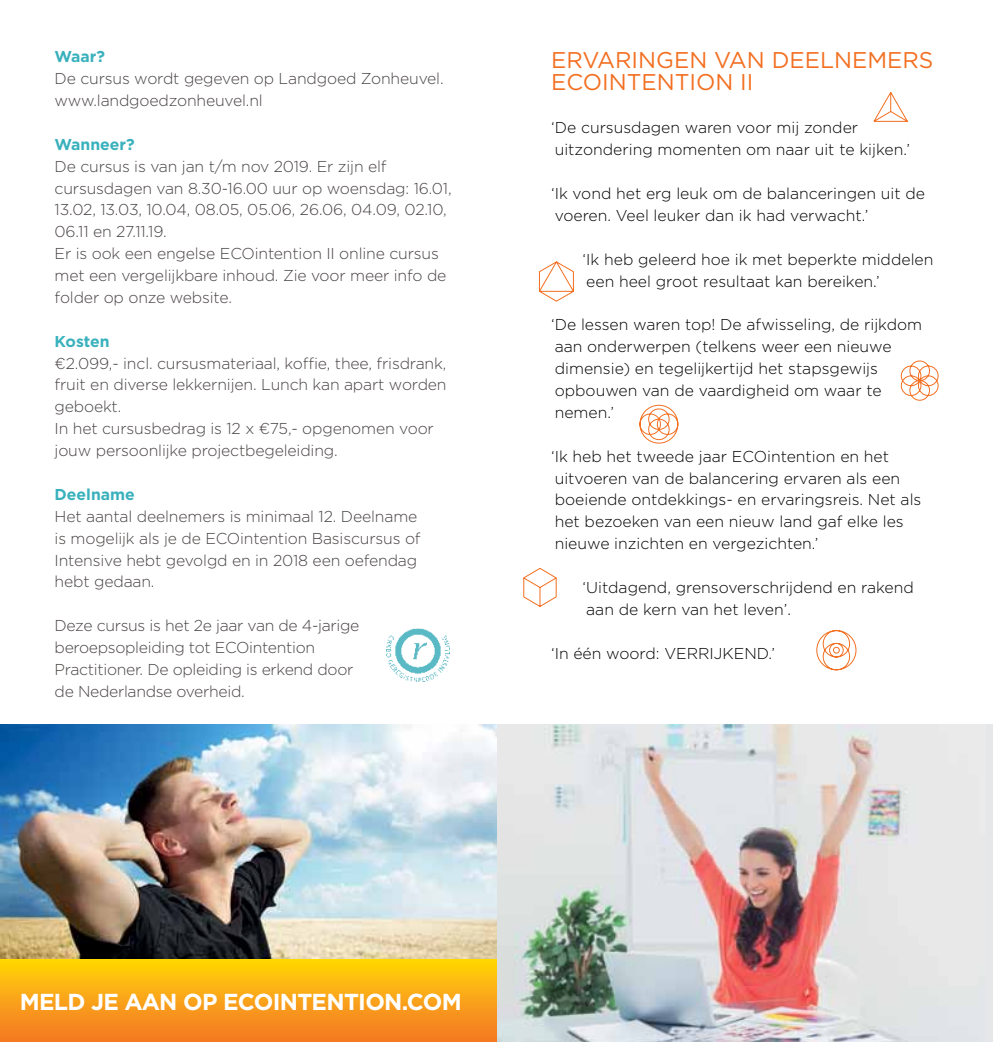
<style>
.page{position:relative;width:993px;height:1042px;background:#fff}
.page>*{position:absolute;margin:0;border:0;box-sizing:border-box;transform-origin:0 0}
.t1{font:700 23.1px "Gotham";letter-spacing:-.03em;color:#fff}
.t2{font:22.75px "Gotham";color:#f36f21}
.t3{font:300 15.75px/21.9px "Gotham";letter-spacing:-.01em;color:#494343}
.t4{font:300 15.75px/21.9px "Gotham";color:#000}
.t5{font:700 15.75px "Gotham";color:#39b1bd}
</style>
<div class="page">
<img style="left:496px;top:724px;width:489px;height:318px">
<svg style="left:900px;top:360px;width:38px;height:41px"></svg>
<svg style="left:816px;top:630px;width:40px;height:40px"></svg>
<svg style="left:539px;top:261px;width:35px;height:41px"></svg>
<svg style="left:873px;top:92px;width:35px;height:30px"></svg>
<svg style="left:523px;top:568px;width:33px;height:39px"></svg>
<svg style="left:639px;top:405px;width:39px;height:39px"></svg>
<div style="left:0;top:959px;width:496px;height:83px;background:linear-gradient(to bottom,#ffd506,#f47527)"></div>
<img style="left:0;top:724px;width:496px;height:235px">
<img style="left:386px;top:628px;width:63px;height:54px">
<p class="t5" style="left:55px;top:46px;width:52px">Waar?</p>
<p class="t3" style="left:55px;top:67px;width:390px">De cursus wordt gegeven op Landgoed Zonheuvel. www.landgoedzonheuvel.nl</p>
<p class="t5" style="left:55px;top:134px;width:81px">Wanneer?</p>
<p class="t3" style="left:55px;top:155px;width:398px">De cursus is van jan t/m nov 2019. Er zijn elf cursusdagen van 8.30-16.00 uur op woensdag: 16.01, 13.02, 13.03, 10.04, 08.05, 05.06, 26.06, 04.09, 02.10, 06.11 en 27.11.19.<br>Er is ook een engelse ECOintention II online cursus met een vergelijkbare inhoud. Zie voor meer info de folder op onze website.</p>
<p class="t5" style="left:55px;top:331px;width:56px">Kosten</p>
<p class="t3" style="left:55px;top:352px;width:393px">€2.099,- incl. cursusmateriaal, koffie, thee, frisdrank, fruit en diverse lekkernijen. Lunch kan apart worden geboekt.<br>I n het cursusbedrag is 12 x €75,- opgenomen voor jouw persoonlijke projectbegeleiding.</p>
<p class="t5" style="left:55px;top:484px;width:82px">Deelname</p>
<p class="t3" style="left:55px;top:505px;width:367px">Het aantal deelnemers is minimaal 12. Deelname is mogelijk als je de ECOintention Basiscursus of I ntensive hebt gevolgd en in 2018 een oefendag hebt gedaan.</p>
<p class="t3" style="left:55px;top:614px;width:306px">Deze cursus is het 2e jaar van de 4-jarige beroepsopleiding tot ECOintention Practitioner. De opleiding is erkend door de Nederlandse overheid.</p>
<h2 class="t2" style="left:551px;top:45px;width:238px">ERVARINGEN VAN DEELNEME</h2>
<h2 class="t2" style="left:902px;top:45px;width:29px">RS</h2>
<h2 class="t2" style="left:551px;top:67px;width:66px">ECOINTENTION</h2>
<h2 class="t2" style="left:740px;top:67px;width:15px">II</h2>
<p class="t4" style="left:551px;top:117px;width:360px">‘De cursusdagen waren voor mij zonder uitzondering momenten om naar uit te kijken.’</p>
<p class="t4" style="left:551px;top:182px;width:375px">‘ I k vond het erg leuk om de balanceringen uit de voeren. Veel leuker dan ik had verwacht.’</p>
<p class="t4" style="left:582px;top:248px;width:352px">‘ I k heb geleerd hoe ik met beperkte middelen een heel groot resultaat kan bereiken.’</p>
<p class="t4" style="left:551px;top:313px;width:372px">‘De lessen waren top! De afwisseling, de rijkdom aan onderwerpen (telkens weer een nieuwe dimensie) en tegelijkertijd het stapsgewijs opbouwen van de vaardigheid om waar te nemen.’</p>
<p class="t4" style="left:551px;top:445px;width:372px">‘ I k heb het tweede jaar ECOintention en het uitvoeren van de balancering ervaren als een boeiende ontdekkings- en ervaringsreis. Net als het bezoeken van een nieuw land gaf elke les nieuwe inzichten en vergezichten.’</p>
<p class="t4" style="left:582px;top:576px;width:332px">‘ U itdagend, grensoverschrijdend en rakend aan de kern van het leven’.</p>
<p class="t4" style="left:551px;top:642px;width:225px">‘I n één woord: VERRIJKEN D.’</p>
<h1 class="t1" style="left:20px;top:986px;width:443px">MELD JE AAN OP ECOINTENTION.COM</h1>
</div>
